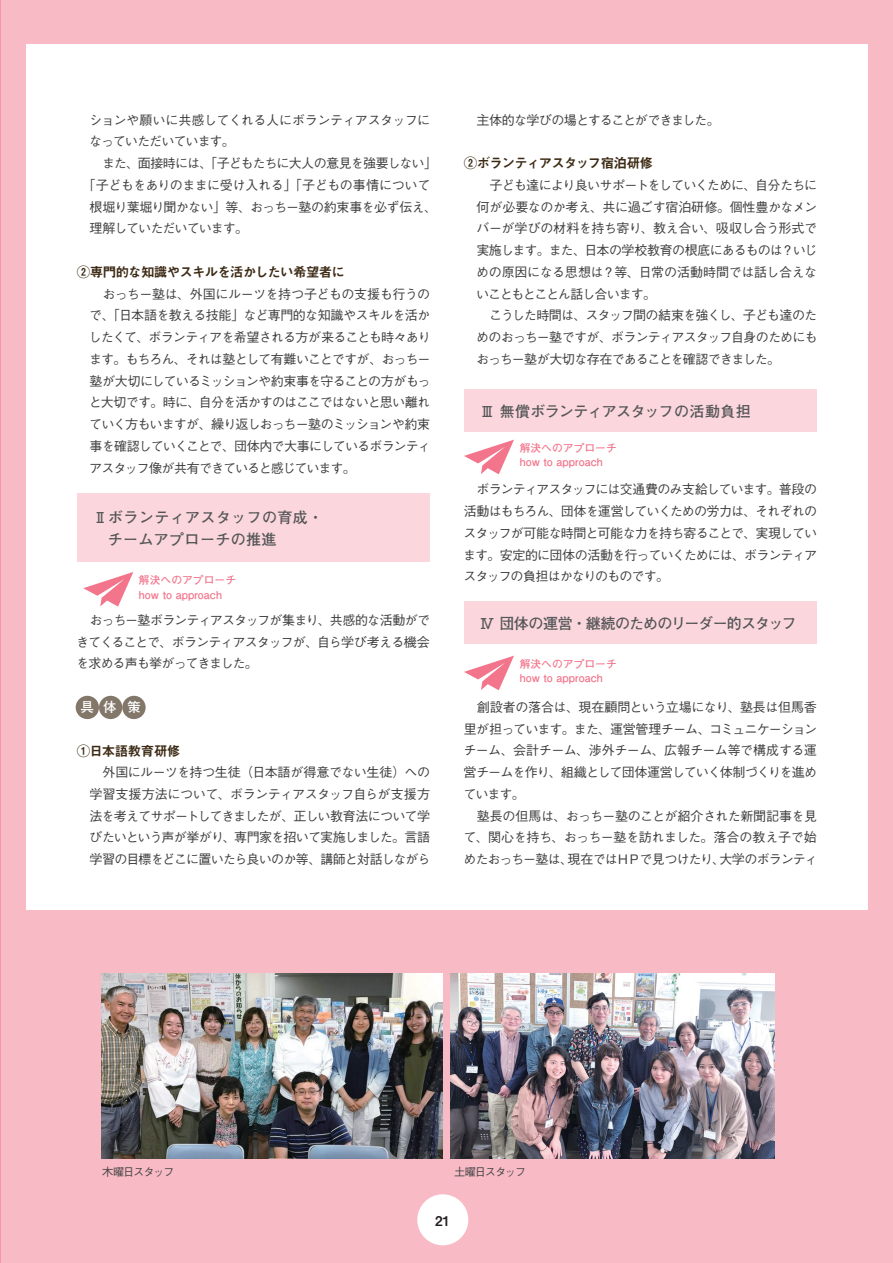
<style>
.page{position:relative;width:893px;height:1263px;background:#f8bac5}
.page>*{position:absolute;margin:0;border:0;box-sizing:border-box;transform-origin:0 0}
.t1{font:700 15px/22.5px "Futo Go B101 Pro";letter-spacing:.025em;color:#545557}
.t2{font:700 15px "Futo Go B101 Pro";letter-spacing:-.06em;color:#545557}
.t3{font:700 15px "Futo Go B101 Pro";letter-spacing:-.05em;color:#545557}
.t4{font:13.5px "Midashi Go Pro MB31";letter-spacing:-.055em;color:#3d2b15}
.t5{font:700 13.5px "Futo Go B101 Pro";color:#fff}
.t6{font:13.5px "Midashi Go Pro MB31";color:#231f20}
.t7{font:500 13.05px/21.8px "Gothic BBB Pro";letter-spacing:-.065em;color:#3e3e3f;text-align:justify}
.t8{font:500 13.05px "Gothic BBB Pro";letter-spacing:-.035em;color:#3e3e3f}
.t9{font:500 11.25px "Gothic BBB Pro";letter-spacing:-.105em;color:#454647}
.t10{font:700 10.8px/14.5px "Futo Go B101 Pro";color:#f2758b}
</style>
<div class="page">
<div style="left:26px;top:45px;width:841px;height:865px;background:#fff"></div>
<div style="left:417px;top:1194px;width:51px;height:51px;background:#fff;border-radius:50%"></div>
<div style="left:76px;top:696px;width:23px;height:23px;background:#827769;border-radius:50%"></div>
<div style="left:99px;top:696px;width:23px;height:23px;background:#827769;border-radius:50%"></div>
<div style="left:122px;top:696px;width:24px;height:23px;background:#827769;border-radius:50%"></div>
<div style="left:464px;top:389px;width:353px;height:43px;background:#fbd7dd"></div>
<div style="left:464px;top:601px;width:353px;height:43px;background:#fbd7dd"></div>
<div style="left:77px;top:493px;width:353px;height:68px;background:#fbd7dd"></div>
<svg style="left:83px;top:572px;width:50px;height:35px"></svg>
<svg style="left:464px;top:440px;width:50px;height:34px"></svg>
<svg style="left:464px;top:656px;width:50px;height:34px"></svg>
<img style="left:102px;top:974px;width:340px;height:184px">
<img style="left:451px;top:974px;width:323px;height:184px">
<p class="t7" style="left:89px;top:107px;width:343px">ションや願いに共感してくれる人にボランティアスタッフになっていただいています。</p>
<p class="t7" style="left:102px;top:151px;width:336px">また、面接時には、「子どもたちに大人の意見を強要しない」</p>
<p class="t8" style="left:83px;top:174px;width:349px">「子どもをありのままに受け入れる」「子どもの事情について</p>
<p class="t7" style="left:90px;top:194px;width:349px">根堀り葉堀り聞かない」等、おっちー塾の約束事を必ず伝え、</p>
<p class="t7" style="left:90px;top:216px;width:160px">理解していただいています。</p>
<p class="t4" style="left:77px;top:261px;width:270px">②専門的な知識やスキルを活かしたい希望者に</p>
<p class="t7" style="left:89px;top:281px;width:344px;text-indent:14px">おっちー塾は、外国にルーツを持つ子どもの支援も行うので、「日本語を教える技能」など専門的な知識やスキルを活かしたくて、ボランティアを希望される方が来ることも時々あります。もちろん、それは塾として有難いことですが、おっちー塾が大切にしているミッションや約束事を守ることの方がもっと大切です。時に、自分を活かすのはここではないと思い離れていく方もいますが、繰り返しおっちー塾のミッションや約束事を確認していくことで、団体内で大事にしているボランティアスタッフ像が共有できていると感じています。</p>
<p class="t1" style="left:108px;top:504px;width:217px;text-indent:-15px">Ⅱボランティアスタッフの育成・チームアプローチの推進</p>
<p class="t10" style="left:139px;top:571px;width:99px">解決へのアプローチhow to approach</p>
<p class="t7" style="left:76px;top:607px;width:356px;text-indent:13px">おっちー塾ボランティアスタッフが集まり、共感的な活動ができてくることで、ボランティアスタッフが、自ら学び考える機会を求める声も挙がってきました。</p>
<p class="t5" style="left:80px;top:696px;width:62px">具体策</p>
<p class="t4" style="left:77px;top:740px;width:105px">①日本語教育研修</p>
<p class="t7" style="left:89px;top:760px;width:343px;text-indent:13px">外国にルーツを持つ生徒（日本語が得意でない生徒）への学習支援方法について、ボランティアスタッフ自らが支援方法を考えてサポートしてきましたが、正しい教育法について学びたいという声が挙がり、専門家を招いて実施しました。言語学習の目標をどこに置いたら良いのか等、講師と対話しながら</p>
<p class="t7" style="left:476px;top:107px;width:245px">主体的な学びの場とすることができました。</p>
<p class="t4" style="left:464px;top:153px;width:191px">②ボランティアスタッフ宿泊研修</p>
<p class="t7" style="left:476px;top:172px;width:343px;text-indent:13px">子ども達により良いサポートをしていくために、自分たちに何が必要なのか考え、共に過ごす宿泊研修。個性豊かなメンバーが学びの材料を持ち寄り、教え合い、吸収し合う形式で実施します。また、日本の学校教育の根底にあるものは？いじめの原因になる思想は？等、日常の活動時間では話し合えないこともとことん話し合います。</p>
<p class="t7" style="left:476px;top:303px;width:343px;text-indent:13px">こうした時間は、スタッフ間の結束を強くし、子ども達のためのおっちー塾ですが、ボランティアスタッフ自身のためにもおっちー塾が大切な存在であることを確認できました。</p>
<p class="t3" style="left:480px;top:399px;width:272px">Ⅲ 無償ボランティアスタッフの活動負担</p>
<p class="t10" style="left:520px;top:439px;width:99px">解決へのアプローチhow to approach</p>
<p class="t7" style="left:463px;top:477px;width:355px;text-indent:13px">ボランティアスタッフには交通費のみ支給しています。普段の活動はもちろん、団体を運営していくための労力は、それぞれのスタッフが可能な時間と可能な力を持ち寄ることで、実現しています。安定的に団体の活動を行っていくためには、ボランティアスタッフの負担はかなりのものです。</p>
<p class="t2" style="left:480px;top:611px;width:319px">Ⅳ 団体の運営・継続のためのリーダー的スタッフ</p>
<p class="t10" style="left:520px;top:655px;width:99px">解決へのアプローチhow to approach</p>
<p class="t7" style="left:463px;top:694px;width:355px;text-indent:13px">創設者の落合は、現在顧問という立場になり、塾長は但馬香里が担っています。また、運営管理チーム、コミュニケーションチーム、会計チーム、渉外チーム、広報チーム等で構成する運営チームを作り、組織として団体運営していく体制づくりを進めています。</p>
<p class="t7" style="left:463px;top:803px;width:356px;text-indent:13px">塾長の但馬は、おっちー塾のことが紹介された新聞記事を見て、関心を持ち、おっちー塾を訪れました。落合の教え子で始めたおっちー塾は、現在ではＨＰで見つけたり、大学のボランティ</p>
<p class="t9" style="left:102px;top:1162px;width:74px">木曜日スタッフ</p>
<p class="t9" style="left:454px;top:1162px;width:74px">土曜日スタッフ</p>
<p class="t6" style="left:435px;top:1210px;width:17px">21</p>
</div>
